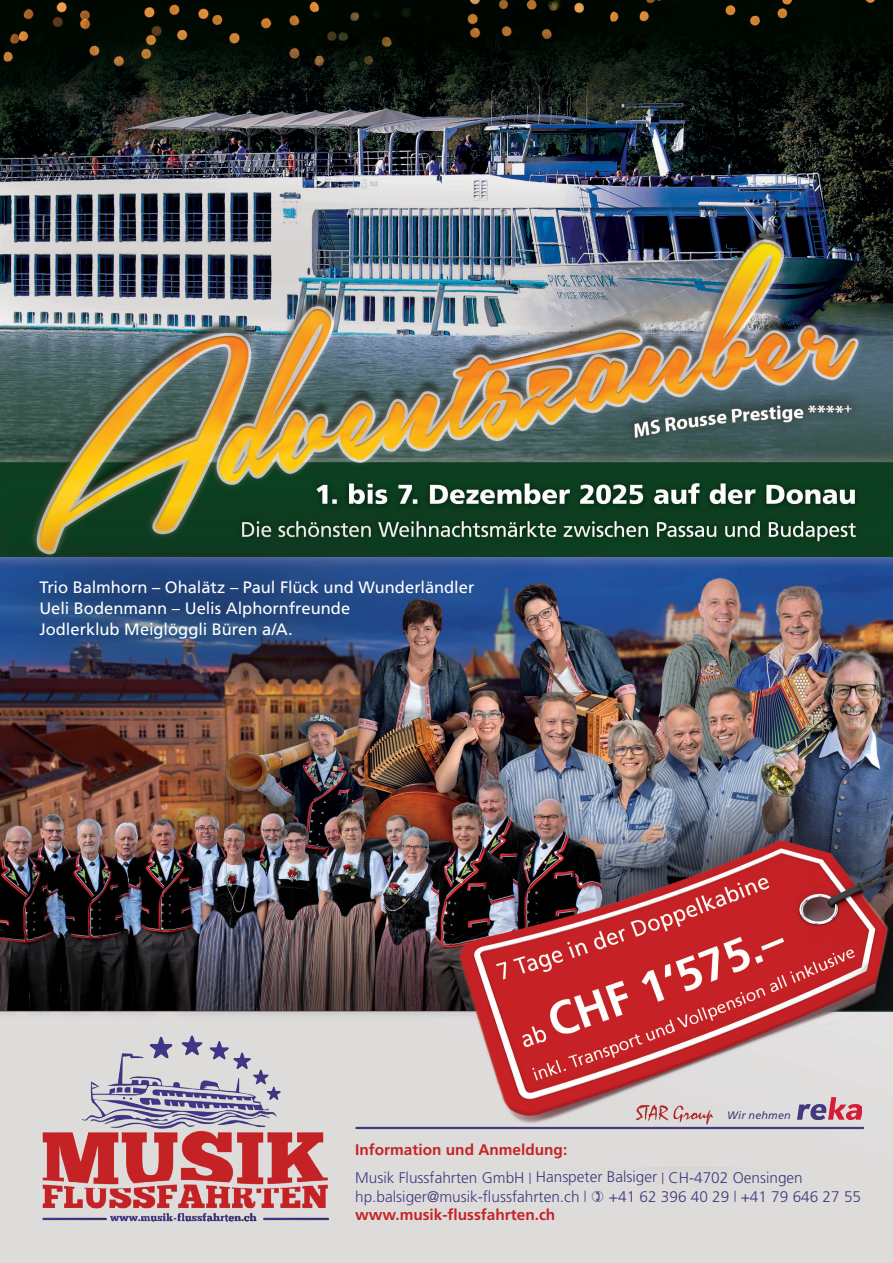
<style>
.page{position:relative;width:893px;height:1263px;background:#fff}
.page>*{position:absolute;margin:0;border:0;box-sizing:border-box;transform-origin:0 0}
.t1{font:16.5px/21px "Frutiger LT Std";color:#fff}
.t2{font:300 15.45px/27.8px "Frutiger LT Std";color:#44387f}
.t3{font:700 15.45px "Frutiger LT Std";color:#c62326}
.t4{font:italic 10.8px "Frutiger LT Std";letter-spacing:.015em;color:#44387f}
.s1{font-weight:700;color:#c62326}
.s2{font-size:11.1px}
</style>
<div class="page">
<img style="left:0;top:0;width:893px;height:1263px">
<hr style="left:356px;top:1127px;width:507px;height:2px;background:#44387f">
<img style="left:37px;top:1019px;width:327px;height:214px">
<img style="left:798px;top:1097px;width:63px;height:23px">
<img style="left:628px;top:1096px;width:94px;height:35px">
<div style="left:0;top:489px;width:559px;height:243px;background:#231f20;opacity:.7"></div>
<svg style="left:592px;top:1190px;width:11px;height:11px"></svg>
<p class="t1" style="left:39px;top:577px;width:437px">Trio Balmhorn – Ohalätz – Paul Flück und Wunderländler<br>Ueli Bodenmann – Uelis Alphornfreunde<br>Jodlerklub Meiglöggli Büren a/A.</p>
<p class="t4" style="left:727px;top:1109px;width:65px">Wir nehmen</p>
<p class="t2" style="left:355px;top:1136px;width:449px"><span class="s1">Information und Anmeldung:<br></span>Musik Flussfahrten GmbH <span class="s2">|</span> Hanspeter Balsiger <span class="s2">|</span> CH-4702 Oensingen</p>
<p class="t2" style="left:355px;top:1182px;width:233px">hp.balsiger@musik-flussfahrten.ch <span class="s2">|</span></p>
<p class="t2" style="left:609px;top:1182px;width:254px">+41 62 396 40 29 <span class="s2">|</span> +41 79 646 27 55</p>
<p class="t3" style="left:355px;top:1205px;width:202px">www.musik-flussfahrten.ch</p>
</div>
